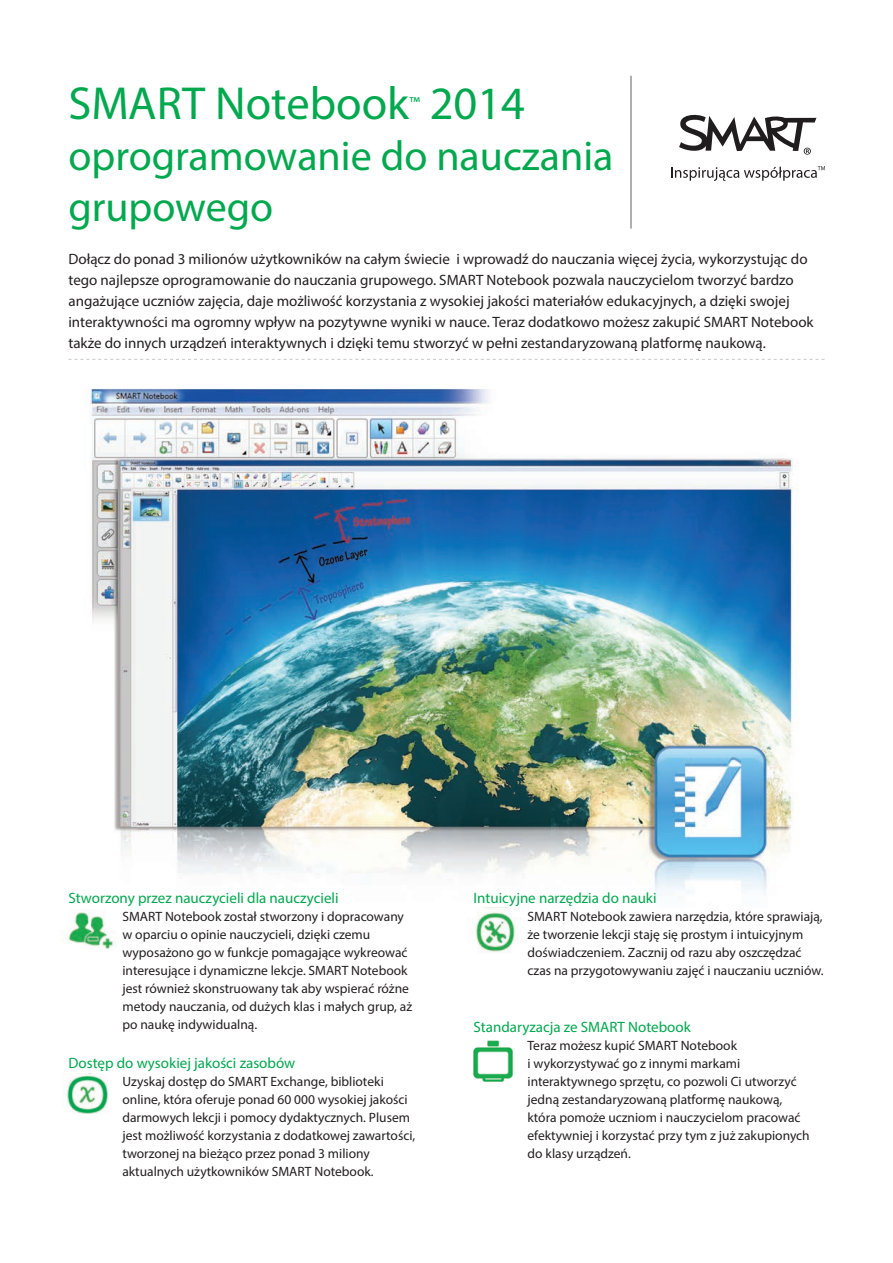
<style>
.page{position:relative;width:893px;height:1263px;background:#fff}
.page>*{position:absolute;margin:0;border:0;box-sizing:border-box;transform-origin:0 0}
.t1{font:46.5px "Myriad Pro";color:#00a84e}
.t2{font:42px/51px "Myriad Pro";color:#00a84e}
.t3{font:17.55px "Myriad Pro";color:#00a84e}
.t4{font:15px/21px "Myriad Pro";color:#231f20}
.t5{font:15px "Myriad Pro";color:#00a84e}
.t6{font:13.5px/18px "Myriad Pro";color:#231f20}
</style>
<div class="page">
<img style="left:90px;top:388px;width:709px;height:508px">
<img style="left:65px;top:1074px;width:44px;height:40px">
<img style="left:473px;top:1040px;width:40px;height:42px">
<img style="left:65px;top:909px;width:51px;height:40px">
<img style="left:475px;top:907px;width:42px;height:45px">
<svg style="left:679px;top:115px;width:137px;height:40px"></svg>
<svg style="left:671px;top:166px;width:154px;height:15px"></svg>
<hr style="left:631px;top:76px;width:1px;height:153px;background:#636366">
<svg style="left:68px;top:359px;width:757px;height:1px"></svg>
<p class="t1" style="left:68px;top:74px;width:458px">SMART Notebook 2014</p>
<p class="t3" style="left:409px;top:92px;width:12px">™</p>
<p class="t2" style="left:68px;top:129px;width:546px">oprogramowanie do nauczania grupowego</p>
<p class="t4" style="left:68px;top:248px;width:747px">Dołącz do ponad 3 milionów użytkowników na całym świecie i wprowadź do nauczania więcej życia, wykorzystując do tego najlepsze oprogramowanie do nauczania grupowego. SMART Notebook pozwala nauczycielom tworzyć bardzo angażujące uczniów zajęcia, daje możliwość korzystania z wysokiej jakości materiałów edukacyjnych, a dzięki swojej interaktywności ma ogromny wpływ na pozytywne wyniki w nauce. Teraz dodatkowo możesz zakupić SMART Notebook także do innych urządzeń interaktywnych i dzięki temu stworzyć w pełni zestandaryzowaną platformę naukową.</p>
<p class="t5" style="left:68px;top:889px;width:272px">Stworzony przez nauczycieli dla nauczycieli</p>
<p class="t6" style="left:122px;top:908px;width:291px">SMART Notebook został stworzony i dopracowany w oparciu o opinie nauczycieli, dzięki czemu wyposażono go w funkcje pomagające wykreować interesujące i dynamiczne lekcje. SMART Notebook jest również skonstruowany tak aby wspierać różne metody nauczania, od dużych klas i małych grup, aż po naukę indywidualną.</p>
<p class="t5" style="left:68px;top:1054px;width:228px">Dostęp do wysokiej jakości zasobów</p>
<p class="t6" style="left:122px;top:1073px;width:294px">Uzyskaj dostęp do SMART Exchange, biblioteki online, która oferuje ponad 60 000 wysokiej jakości darmowych lekcji i pomocy dydaktycznych. Plusem jest możliwość korzystania z dodatkowej zawartości, tworzonej na bieżąco przez ponad 3 miliony aktualnych użytkowników SMART Notebook.</p>
<p class="t5" style="left:474px;top:889px;width:185px">Intuicyjne narzędzia do nauki</p>
<p class="t6" style="left:528px;top:908px;width:297px">SMART Notebook zawiera narzędzia, które sprawiają, że tworzenie lekcji staję się prostym i intuicyjnym doświadczeniem. Zacznij od razu aby oszczędzać czas na przygotowywaniu zajęć i nauczaniu uczniów.</p>
<p class="t5" style="left:474px;top:1018px;width:219px">Standaryzacja ze SMART Notebook</p>
<p class="t6" style="left:528px;top:1037px;width:284px">Teraz możesz kupić SMART Notebook<br>i wykorzystywać go z innymi markami interaktywnego sprzętu, co pozwoli Ci utworzyć jedną zestandaryzowaną platformę naukową, która pomoże uczniom i nauczycielom pracować efektywniej i korzystać przy tym z już zakupionych do klasy urządzeń.</p>
</div>
